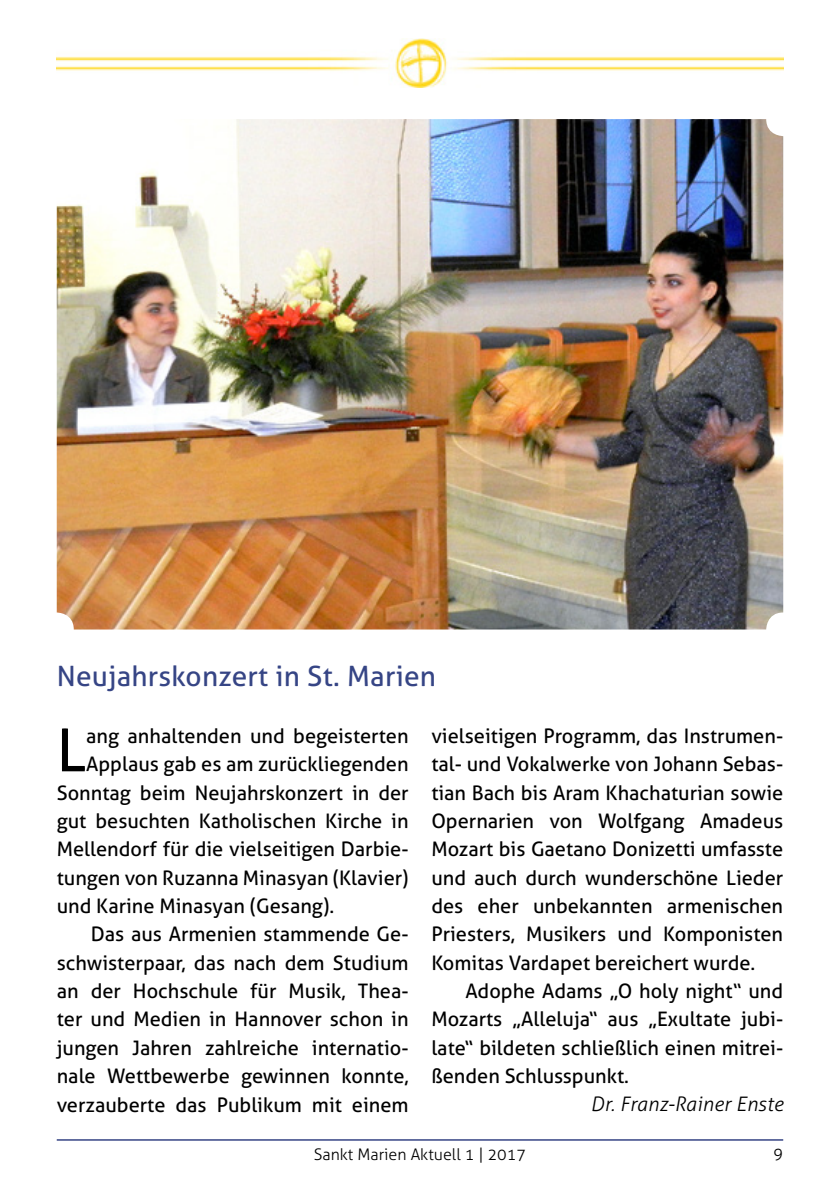
<style>
.page{position:relative;width:840px;height:1191px;background:#fff}
.page>*{position:absolute;margin:0;border:0;box-sizing:border-box;transform-origin:0 0}
.t1{font:59.4px "Aller";color:#000}
.t2{font:28px "Aller";letter-spacing:.01em;color:#364585}
.t3{font:20px/28.4px "Aller";color:#000;text-align:justify}
.t4{font:italic 300 20px "Aller";letter-spacing:.01em;color:#000}
.t5{font:300 16px "Aller";color:#000}
</style>
<div class="page">
<hr style="left:57px;top:1139px;width:725px;height:1px;background:#364585">
<img style="left:57px;top:39px;width:725px;height:48px">
<img style="left:57px;top:119px;width:725px;height:510px">
<h2 class="t2" style="left:57px;top:659px;width:380px">Neujahrskonzert in St. Marien</h2>
<h1 class="t1" style="left:57px;top:714px;width:31px">L</h1>
<p class="t3" style="left:86px;top:721px;width:324px">ang anhaltenden und begeisterten</p>
<p class="t3" style="left:431px;top:721px;width:353px">vielseitigen Programm, das Instrumen&shy;tal- und Vokalwerke von Johann Sebas&shy;tian Bach bis Aram Khachaturian sowie Opernarien von Wolfgang Amadeus Mozart bis Gaetano Donizetti umfasste und auch durch wunderschöne Lieder des eher unbekannten armenischen Priesters, Musikers und Komponisten Komitas Vardapet bereichert wurde.</p>
<p class="t3" style="left:431px;top:976px;width:353px;text-indent:34px">Adophe Adams „O holy night“ und Mozarts „Alleluja“ aus „Exultate jubi&shy;late“ bildeten schließlich einen mitrei&shy;ßenden Schlusspunkt.</p>
<p class="t4" style="left:590px;top:1092px;width:194px">Dr. Franz-Rainer Enste</p>
<p class="t3" style="left:86px;top:750px;width:324px">Applaus gab es am zurückliegenden</p>
<p class="t3" style="left:57px;top:778px;width:353px">Sonntag beim Neujahrskonzert in der</p>
<p class="t3" style="left:57px;top:806px;width:353px">gut besuchten Katholischen Kirche in</p>
<p class="t3" style="left:57px;top:835px;width:353px">Mellendorf für die vielseitigen Darbie-</p>
<p class="t3" style="left:57px;top:863px;width:353px">tungen von Ruzanna Minasyan (Klavier)</p>
<p class="t3" style="left:57px;top:891px;width:279px">und Karine Minasyan (Gesang).</p>
<p class="t3" style="left:91px;top:920px;width:319px">Das aus Armenien stammende Ge-</p>
<p class="t3" style="left:57px;top:948px;width:353px">schwisterpaar, das nach dem Studium</p>
<p class="t3" style="left:57px;top:976px;width:353px">an der Hochschule für Musik, Thea-</p>
<p class="t3" style="left:57px;top:1005px;width:353px">ter und Medien in Hannover schon in</p>
<p class="t3" style="left:57px;top:1033px;width:353px">jungen Jahren zahlreiche internatio-</p>
<p class="t3" style="left:57px;top:1061px;width:353px">nale Wettbewerbe gewinnen konnte,</p>
<p class="t3" style="left:57px;top:1090px;width:353px">verzauberte das Publikum mit einem</p>
<p class="t5" style="left:314px;top:1145px;width:213px">Sankt Marien Aktuell 1 | 2017</p>
<p class="t5" style="left:773px;top:1144px;width:11px">9</p>
</div>
